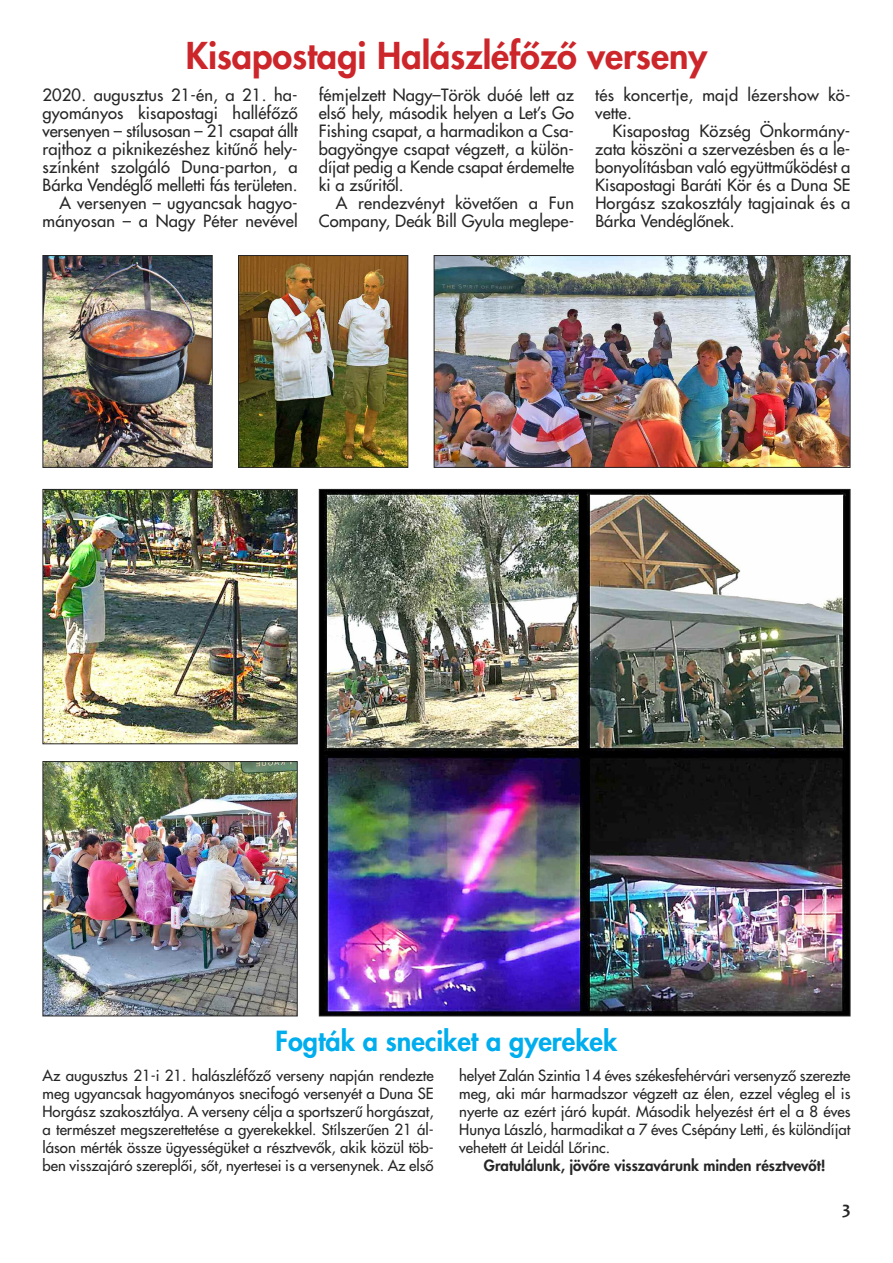
<style>
.page{position:relative;width:893px;height:1263px;background:#fff}
.page>*{position:absolute;margin:0;border:0;box-sizing:border-box;transform-origin:0 0}
.t1{font:700 36px "H Futura 2";color:#cc262b}
.t2{font:700 27px "H Futura 2";color:#00aded}
.t3{font:700 18px "Candara";color:#272627}
.t4{font:16.5px/18px "H Futura 2";letter-spacing:.005em;color:#272627;text-align:right}
.t5{font:15px/18px "H Futura 2";color:#272627;text-align:justify}
.t6{font:700 15px "H Futura 2";color:#272627}
</style>
<div class="page">
<img style="left:321px;top:491px;width:527px;height:523px">
<img style="left:45px;top:763px;width:251px;height:251px">
<div style="left:43px;top:761px;width:255px;height:255px;border:1px solid #272627"></div>
<img style="left:45px;top:491px;width:251px;height:251px">
<div style="left:43px;top:489px;width:255px;height:255px;border:1px solid #272627"></div>
<img style="left:45px;top:257px;width:166px;height:209px">
<div style="left:43px;top:255px;width:170px;height:213px;border:1px solid #272627"></div>
<img style="left:240px;top:257px;width:166px;height:209px">
<div style="left:238px;top:255px;width:170px;height:213px;border:1px solid #272627"></div>
<img style="left:436px;top:257px;width:412px;height:209px">
<div style="left:434px;top:255px;width:416px;height:213px;border:1px solid #272627"></div>
<h1 class="t1" style="left:186px;top:32px;width:524px">Kisapostagi Halászléfőző verseny</h1>
<p class="t4" style="left:43px;top:86px;width:257px">2020. augusztus 21-én, a 21. ha&shy;gyományos kisapostagi halléfőző versenyen – stílusosan – 21 csapat állt rajthoz a piknikezéshez kitűnő hely&shy;színként szolgáló Duna-parton, a Bárka Vendéglő melletti fás területen.<br>A versenyen – ugyancsak hagyo&shy;mányosan – a Nagy Péter nevével</p>
<p class="t4" style="left:319px;top:86px;width:257px;text-align:justify">fémjelzett Nagy–Török duóé lett az első hely, második helyen a Let’s Go Fishing csapat, a harmadikon a Csa&shy;bagyöngye csapat végzett, a külön&shy;díjat pedig a Kende csapat érdemelte ki a zsűritől.</p>
<p class="t4" style="left:595px;top:86px;width:257px;text-align:left">tés koncertje, majd lézershow kö&shy;vette.</p>
<p class="t4" style="left:595px;top:122px;width:257px;text-align:justify;text-indent:17px">Kisapostag Község Önkormány&shy;zata köszöni a szervezésben és a le&shy;bonyolításban való együttműködést a Kisapostagi Baráti Kör és a Duna SE Horgász szakosztály tagjainak és a Bárka Vendéglőnek.</p>
<p class="t4" style="left:319px;top:194px;width:257px">A rendezvényt követően a Fun<br>Company, Deák Bill Gyula meglepe-</p>
<h2 class="t2" style="left:276px;top:1023px;width:343px">Fogták a sneciket a gyerekek</h2>
<p class="t5" style="left:43px;top:1066px;width:393px">Az augusztus 21-i 21. halászléfőző verseny napján rendezte meg ugyancsak hagyományos snecifogó versenyét a Duna SE Horgász szakosztálya. A verseny célja a sportszerű horgászat, a természet megszerettetése a gyerekekkel. Stílszerűen 21 ál&shy;láson mérték össze ügyességüket a résztvevők, akik közül töb&shy;ben visszajáró szereplői, sőt, nyertesei is a versenynek. Az első</p>
<p class="t5" style="left:459px;top:1066px;width:393px">helyet Zalán Szintia 14 éves székesfehérvári versenyző szerezte meg, aki már harmadszor végzett az élen, ezzel végleg el is nyerte az ezért járó kupát. Második helyezést ért el a 8 éves Hunya László, harmadikat a 7 éves Csépány Letti, és különdíjat vehetett át Leidál Lőrinc.</p>
<p class="t6" style="left:484px;top:1155px;width:343px">gratulálunk, jövőre visszavárunk minden résztvevőt!</p>
<p class="t3" style="left:842px;top:1197px;width:10px">3</p>
</div>
